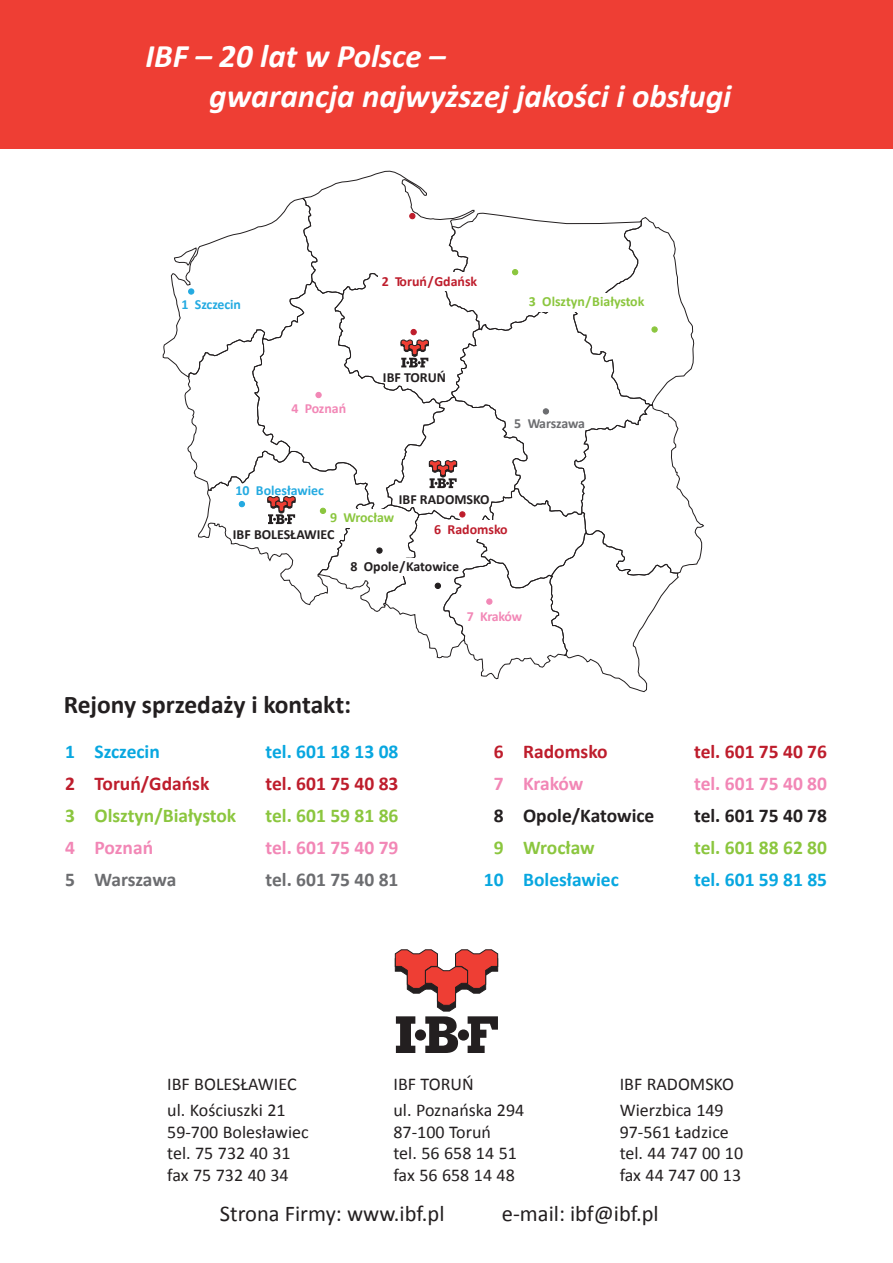
<style>
.page{position:relative;width:893px;height:1263px;background:#fff}
.page>*{position:absolute;margin:0;border:0;box-sizing:border-box;transform-origin:0 0}
.t1{font:italic 700 33px/39.6px "Calibri";color:#fff}
.t2{font:700 25.5px "Calibri";color:#231f20}
.t3{font:22.5px "Calibri";color:#231f20}
.t4{font:700 19.5px "Calibri";color:#8bc63e}
.t5{font:700 19.5px "Calibri";color:#08a7e0}
.t6{font:700 19.5px "Calibri";color:#be1d2c}
.t7{font:700 19.5px "Calibri";color:#f287b6}
.t8{font:700 19.5px "Calibri";color:#231f20}
.t9{font:700 19.5px "Calibri";letter-spacing:-.005em;color:#6c6d70}
.t10{font:18px/21.6px "Calibri";color:#231f20}
.t11{font:700 13.95px "Calibri";color:#231f20}
.t12{font:700 13.95px "Calibri";color:#8bc63e}
.t13{font:700 13.95px "Calibri";color:#24aae1}
.t14{font:700 13.95px "Calibri";color:#be1d2c}
.t15{font:700 13.95px "Calibri";letter-spacing:-.01em;color:#f287b6}
.t16{font:700 13.95px "Calibri";letter-spacing:-.02em;color:#6c6d70}
</style>
<div class="page">
<svg style="left:394px;top:949px;width:104px;height:104px"></svg>
<div style="left:0;top:0;width:893px;height:149px;background:#ee3e34"></div>
<svg style="left:162px;top:170px;width:542px;height:523px"></svg>
<div style="left:459px;top:511px;width:6px;height:7px;border:1px solid #be1d2c;border-radius:50%"></div>
<hr style="left:892px;top:1059px;width:1px;height:204px;background:#ee3e34">
<h1 class="t1" style="left:209px;top:35px;width:523px;text-indent:-64px">IBF – 20 lat w Polsce –<br>gwarancja najwyższej jakości i obsługi</h1>
<p class="t14" style="left:382px;top:272px;width:97px">2 Toruń/Gdańsk</p>
<p class="t13" style="left:182px;top:296px;width:61px">1 Szczecin</p>
<p class="t12" style="left:529px;top:293px;width:117px">3 Olsztyn/Białystok</p>
<p class="t15" style="left:291px;top:399px;width:56px">4 Poznań</p>
<p class="t13" style="left:235px;top:482px;width:90px">10 Bolesławiec</p>
<p class="t11" style="left:383px;top:368px;width:65px">IBF TORUŃ</p>
<p class="t11" style="left:399px;top:490px;width:92px">IBF RADOMSKO</p>
<p class="t12" style="left:330px;top:509px;width:65px">9 Wrocław</p>
<p class="t16" style="left:514px;top:415px;width:72px">5 Warszawa</p>
<p class="t11" style="left:233px;top:525px;width:103px">IBF BOLESŁAWIEC</p>
<p class="t14" style="left:434px;top:521px;width:75px">6 Radomsko</p>
<p class="t11" style="left:351px;top:558px;width:110px">8 Opole/Katowice</p>
<p class="t15" style="left:467px;top:608px;width:57px">7 Kraków</p>
<h2 class="t2" style="left:64px;top:688px;width:289px">Rejony sprzedaży i kontakt:</h2>
<p class="t5" style="left:65px;top:740px;width:96px">1 Szczecin</p>
<p class="t5" style="left:266px;top:740px;width:134px">tel. 601 18 13 08</p>
<p class="t6" style="left:65px;top:771px;width:146px">2 Toruń/Gdańsk</p>
<p class="t6" style="left:266px;top:771px;width:134px">tel. 601 75 40 83</p>
<p class="t4" style="left:65px;top:803px;width:173px">3 Olsztyn/Białystok</p>
<p class="t4" style="left:266px;top:803px;width:134px">tel. 601 59 81 86</p>
<p class="t7" style="left:65px;top:835px;width:90px">4 Poznań</p>
<p class="t7" style="left:266px;top:835px;width:134px">tel. 601 75 40 79</p>
<p class="t9" style="left:65px;top:867px;width:113px">5 Warszawa</p>
<p class="t9" style="left:266px;top:867px;width:134px">tel. 601 75 40 81</p>
<p class="t6" style="left:494px;top:740px;width:115px">6 Radomsko</p>
<p class="t6" style="left:694px;top:740px;width:134px">tel. 601 75 40 76</p>
<p class="t7" style="left:494px;top:771px;width:91px">7 Kraków</p>
<p class="t7" style="left:694px;top:771px;width:134px">tel. 601 75 40 80</p>
<p class="t8" style="left:494px;top:803px;width:162px">8 Opole/Katowice</p>
<p class="t8" style="left:694px;top:803px;width:134px">tel. 601 75 40 78</p>
<p class="t4" style="left:494px;top:835px;width:103px">9 Wrocław</p>
<p class="t4" style="left:694px;top:835px;width:134px">tel. 601 88 62 80</p>
<p class="t5" style="left:484px;top:867px;width:136px">10 Bolesławiec</p>
<p class="t5" style="left:694px;top:867px;width:134px">tel. 601 59 81 85</p>
<p class="t10" style="left:167px;top:1071px;width:131px;line-height:25.8px">IBF Bolesławi ec ul. Kościuszki 21</p>
<p class="t10" style="left:167px;top:1120px;width:143px">59-700 Bolesławiec tel. 75 732 40 31 fax 75 732 40 34</p>
<p class="t10" style="left:393px;top:1071px;width:132px;line-height:25.8px">IBF Toruń<br>ul. Poznańska 294</p>
<p class="t10" style="left:393px;top:1120px;width:125px">87-100 Toruń tel. 56 658 14 51 fax 56 658 14 48</p>
<p class="t10" style="left:620px;top:1071px;width:116px;line-height:25.8px">IBF Radomsko<br>Wierzbica 149</p>
<p class="t10" style="left:620px;top:1120px;width:125px">97-561 Ładzice tel. 44 747 00 10 fax 44 747 00 13</p>
<p class="t3" style="left:220px;top:1199px;width:226px">Strona Firmy: www.ibf.pl</p>
<p class="t3" style="left:502px;top:1199px;width:158px">e-mail: ibf@ibf.pl</p>
</div>
